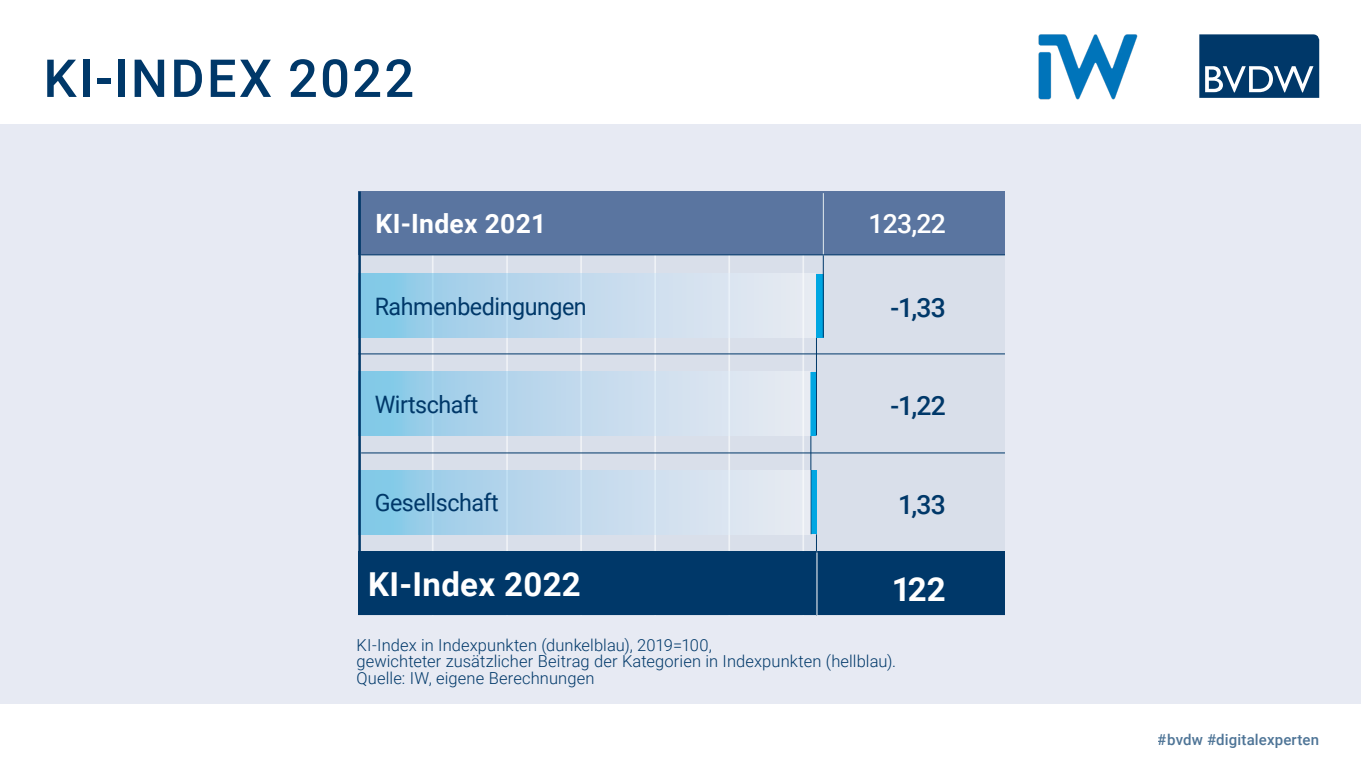
<style>
.page{position:relative;width:1361px;height:766px;background:#fff}
.page>*{position:absolute;margin:0;border:0;box-sizing:border-box;transform-origin:0 0}
.t1{font:500 52.35px "Roboto";letter-spacing:.045em;color:#003869}
.t2{font:700 33px "Roboto";letter-spacing:.01em;color:#fff}
.t3{font:500 26.55px "Roboto";color:#003869}
.t4{font:700 26.55px "Roboto";letter-spacing:.01em;color:#fff}
.t5{font:500 26.55px "Roboto";color:#fff}
.t6{font:24px "Roboto";letter-spacing:-.02em;color:#003869}
.t7{font:300 16.5px/16.5px "Roboto";letter-spacing:.005em;color:#003869}
.t8{font:500 15px "Roboto";letter-spacing:.01em;color:#003869}
</style>
<div class="page">
<div style="left:0;top:124px;width:1361px;height:580px;background:#e7eaf3"></div>
<svg style="left:1199px;top:34px;width:120px;height:64px;background:#25557e"></svg>
<img style="left:1038px;top:34px;width:100px;height:66px">
<div style="left:358px;top:192px;width:647px;height:423px;background:#d9dfea"></div>
<hr style="left:506px;top:191px;width:2px;height:424px;background:#fff">
<hr style="left:432px;top:191px;width:1px;height:424px;background:#fff">
<hr style="left:580px;top:191px;width:2px;height:424px;background:#fff">
<hr style="left:654px;top:191px;width:2px;height:424px;background:#fff">
<hr style="left:728px;top:191px;width:2px;height:424px;background:#fff">
<hr style="left:802px;top:191px;width:2px;height:424px;background:#fff">
<div style="left:811px;top:470px;width:6px;height:64px;background:#00a6e2"></div>
<div style="left:358px;top:191px;width:647px;height:64px;background:#5a75a0"></div>
<div style="left:358px;top:551px;width:647px;height:64px;background:#003869"></div>
<hr style="left:810px;top:433px;width:1px;height:101px;background:#003869">
<hr style="left:816px;top:534px;width:1px;height:81px;background:#003869">
<hr style="left:816px;top:337px;width:1px;height:98px;background:#003869">
<svg style="left:816px;top:274px;width:8px;height:64px"></svg>
<div style="left:810px;top:371px;width:6px;height:64px;background:#00a6e2"></div>
<hr style="left:823px;top:193px;width:1px;height:144px;background:#003869">
<svg style="left:361px;top:273px;width:455px;height:64px"></svg>
<svg style="left:361px;top:371px;width:449px;height:64px"></svg>
<svg style="left:361px;top:470px;width:449px;height:64px"></svg>
<hr style="left:358px;top:191px;width:3px;height:423px;background:#003869">
<hr style="left:823px;top:193px;width:1px;height:62px;background:#fff">
<hr style="left:816px;top:551px;width:1px;height:64px;background:#fff">
<hr style="left:358px;top:353px;width:647px;height:1px;background:#003869">
<hr style="left:361px;top:452px;width:644px;height:1px;background:#003869">
<hr style="left:361px;top:551px;width:578px;height:1px;background:#003869">
<hr style="left:361px;top:254px;width:644px;height:1px;background:#003869">
<p class="t1" style="left:43px;top:42px;width:372px">KI-INDEX 2022</p>
<p class="t4" style="left:376px;top:205px;width:172px">KI-Index 2021</p>
<p class="t5" style="left:868px;top:205px;width:79px">123,22</p>
<p class="t6" style="left:375px;top:289px;width:213px">Rahmenbedingungen</p>
<p class="t3" style="left:890px;top:289px;width:57px">-1,33</p>
<p class="t6" style="left:375px;top:387px;width:105px">Wirtschaft</p>
<p class="t3" style="left:890px;top:387px;width:57px">-1,22</p>
<p class="t6" style="left:375px;top:486px;width:126px">Gesellschaft</p>
<p class="t3" style="left:898px;top:486px;width:49px">1,33</p>
<p class="t2" style="left:368px;top:561px;width:214px">KI-Index 2022</p>
<p class="t2" style="left:891px;top:565px;width:56px">122</p>
<p class="t7" style="left:356px;top:635px;width:541px">KI-Index in Indexpunkten (dunkelblau), 2019=100,<br>gewichteter zusätzlicher Beitrag der Kategorien in Indexpunkten (hellblau).</p>
<p class="t7" style="left:356px;top:668px;width:240px">Quelle: IW, eigene Berechnungen</p>
<p class="t8" style="left:1158px;top:728px;width:163px">#bvdw #digitalexperten</p>
</div>
